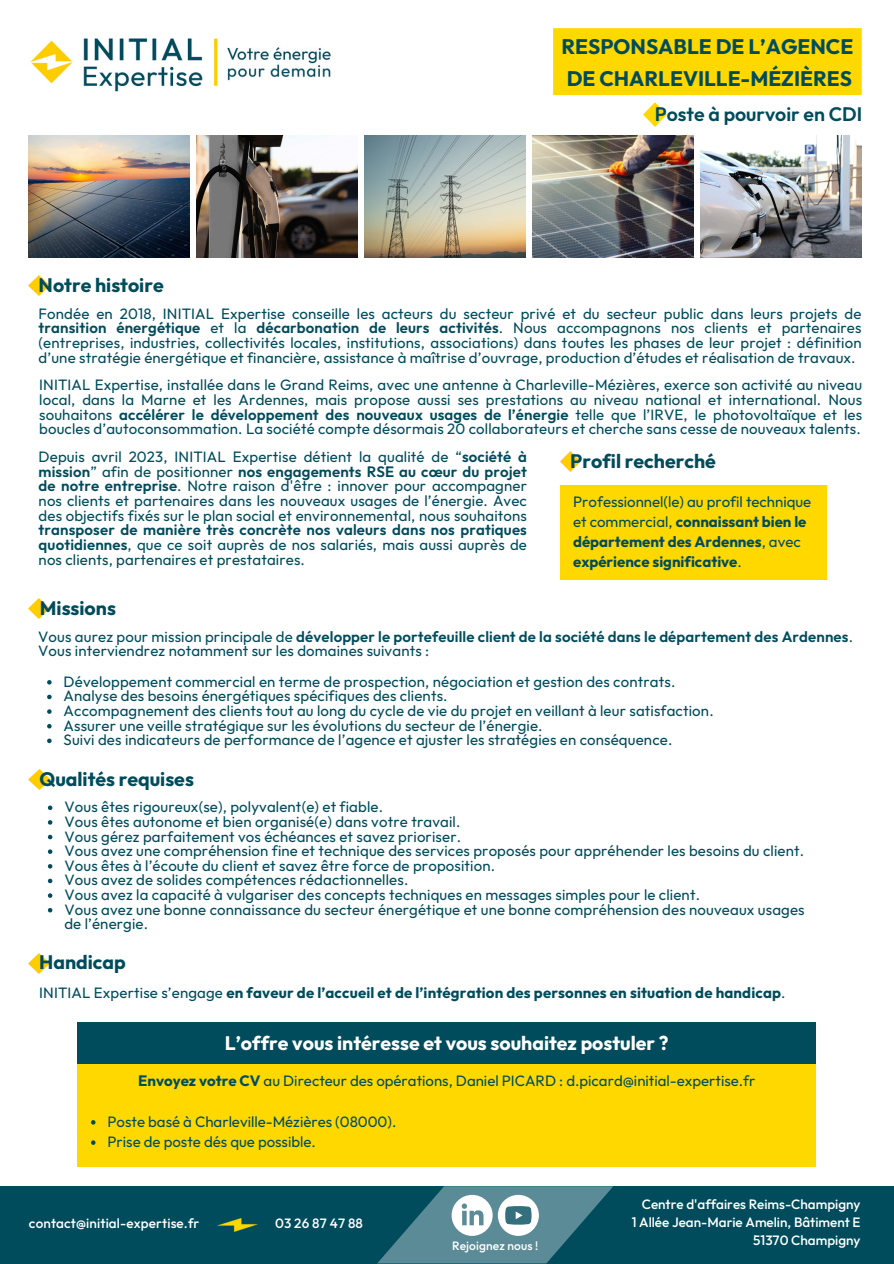
<style>
.page{position:relative;width:894px;height:1264px;background:#fff}
.page>*{position:absolute;margin:0;border:0;box-sizing:border-box;transform-origin:0 0}
.t1{font:700 21px/32.7px "Outfit";color:#004c5c}
.t2{font:700 19.5px "Outfit";color:#004c5c}
.t3{font:700 19.5px "Outfit";color:#fff}
.t4{font:600 19.5px "Outfit";color:#004c5c}
.t5{font:15px/14.7px "Outfit";letter-spacing:.01em;color:#004c5c;text-align:justify}
.t6{font:700 15px/20.2px "Outfit";color:#004c5c}
.t7{font:500 13.5px/18px "Outfit";color:#fff;text-align:right}
.t8{font:500 12px "Outfit";letter-spacing:.01em;color:#fff}
.s1{font-weight:600}
.s2{font-weight:400}
.s3{font-weight:700}
</style>
<div class="page">
<img style="left:29px;top:136px;width:161px;height:121px">
<img style="left:197px;top:136px;width:160px;height:121px">
<img style="left:532px;top:136px;width:161px;height:121px">
<img style="left:364px;top:136px;width:161px;height:121px">
<img style="left:700px;top:136px;width:160px;height:121px">
<img style="left:30px;top:38px;width:301px;height:54px">
<div style="left:77px;top:1042px;width:738px;height:124px;background:#ffd800"></div>
<svg style="left:91px;top:1120px;width:4px;height:4px"></svg>
<svg style="left:91px;top:1140px;width:4px;height:4px"></svg>
<div style="left:77px;top:1021px;width:738px;height:42px;background:#004c5c"></div>
<img style="left:29px;top:598px;width:20px;height:21px">
<svg style="left:47px;top:680px;width:5px;height:4px"></svg>
<svg style="left:47px;top:694px;width:5px;height:5px"></svg>
<svg style="left:47px;top:709px;width:5px;height:4px"></svg>
<svg style="left:47px;top:724px;width:5px;height:4px"></svg>
<svg style="left:47px;top:738px;width:5px;height:5px"></svg>
<img style="left:29px;top:769px;width:21px;height:20px">
<svg style="left:48px;top:805px;width:4px;height:5px"></svg>
<svg style="left:48px;top:820px;width:4px;height:4px"></svg>
<svg style="left:48px;top:834px;width:4px;height:5px"></svg>
<svg style="left:48px;top:849px;width:4px;height:5px"></svg>
<svg style="left:48px;top:864px;width:4px;height:4px"></svg>
<svg style="left:48px;top:878px;width:4px;height:5px"></svg>
<svg style="left:48px;top:893px;width:4px;height:4px"></svg>
<svg style="left:48px;top:908px;width:4px;height:4px"></svg>
<img style="left:29px;top:953px;width:20px;height:20px">
<img style="left:29px;top:275px;width:20px;height:20px">
<div style="left:560px;top:485px;width:267px;height:95px;background:#ffd800"></div>
<img style="left:560px;top:451px;width:20px;height:21px">
<div style="left:553px;top:28px;width:308px;height:67px;background:#ffd800"></div>
<img style="left:643px;top:103px;width:23px;height:23px">
<div style="left:0;top:1186px;width:893px;height:77px;background:#004c5c"></div>
<img style="left:217px;top:1218px;width:40px;height:13px">
<svg style="left:378px;top:1186px;width:235px;height:77px"></svg>
<p class="t1" style="left:561px;top:30px;width:293px">RESPONSABLE DE L’AGENCE<br>DE CHARLEVILLE-MÉZIÈRES</p>
<p class="t4" style="left:654px;top:101px;width:209px">Poste à pourvoir en CDI</p>
<p class="t2" style="left:39px;top:273px;width:127px">Notre histoire</p>
<p class="t5" style="left:39px;top:306px;width:824px">Fondée en 2018, INITIAL Expertise conseille les acteurs du secteur privé et du secteur public dans leurs projets de <span class="s1">transition énergétique</span> et la <span class="s1">décarbonation de leurs activités</span>. Nous accompagnons nos clients et partenaires (entreprises, industries, collectivités locales, institutions, associations) dans toutes les phases de leur projet : définition d’une stratégie énergétique et financière, assistance à maîtrise d’ouvrage, production d’études et réalisation de travaux.</p>
<p class="t5" style="left:39px;top:377px;width:824px">INITIAL Expertise, installée dans le Grand Reims, avec une antenne à Charleville-Mézières, exerce son activité au niveau local, dans la Marne et les Ardennes, mais propose aussi ses prestations au niveau national et international. Nous souhaitons <span class="s1">accélérer le développement des nouveaux usages de l’énergie</span> telle que l’IRVE, le photovoltaïque et les boucles d’autoconsommation. La société compte désormais 20 collaborateurs et cherche sans cesse de nouveaux talents.</p>
<p class="t5" style="left:39px;top:449px;width:489px">Depuis avril 2023, INITIAL Expertise détient la qualité de “<span class="s1">société à mission</span>” afin de positionner <span class="s1">nos engagements RSE au cœur du projet de notre entreprise</span>. Notre raison d'être : innover pour accompagner nos clients et partenaires dans les nouveaux usages de l’énergie. Avec des objectifs fixés sur le plan social et environnemental, nous souhaitons <span class="s1">transposer de manière très concrète nos valeurs dans nos pratiques quotidiennes</span>, que ce soit auprès de nos salariés, mais aussi auprès de nos clients, partenaires et prestataires.</p>
<p class="t2" style="left:570px;top:448px;width:147px">Profil recherché</p>
<p class="t6" style="left:573px;top:491px;width:239px"><span class="s2">Professionnel(le) au profil technique et commercial,</span> connaissant bien le département des Ardennes<span class="s2">, avec </span>expérience significative<span class="s2">.</span></p>
<h2 class="t2" style="left:40px;top:595px;width:78px">Missions</h2>
<p class="t5" style="left:38px;top:630px;width:816px">Vous aurez pour mission principale de <span class="s1">développer le portefeuille client de la société dans le département des Ardennes</span>.<br>Vous interviendrez notamment sur les domaines suivants :</p>
<h2 class="t5" style="left:64px;top:674px;width:613px">Développement commercial en terme de prospection, négociation et gestion des contrats.</h2>
<p class="t5" style="left:64px;top:688px;width:385px">Analyse des besoins énergétiques spécifiques des clients.</p>
<h3 class="t5" style="left:64px;top:703px;width:651px">Accompagnement des clients tout au long du cycle de vie du projet en veillant à leur satisfaction.</h3>
<h3 class="t5" style="left:64px;top:717px;width:480px">Assurer une veille stratégique sur les évolutions du secteur de l’énergie.</h3>
<h3 class="t5" style="left:64px;top:732px;width:610px">Suivi des indicateurs de performance de l’agence et ajuster les stratégies en conséquence.</h3>
<p class="t2" style="left:39px;top:766px;width:156px">Qualités requises</p>
<h3 class="t5" style="left:64px;top:799px;width:320px">Vous êtes rigoureux(se), polyvalent(e) et fiable.</h3>
<h2 class="t5" style="left:64px;top:814px;width:397px">Vous êtes autonome et bien organisé(e) dans votre travail.</h2>
<p class="t5" style="left:64px;top:828px;width:398px">Vous gérez parfaitement vos échéances et savez prioriser.</p>
<h3 class="t5" style="left:64px;top:843px;width:741px">Vous avez une compréhension fine et technique des services proposés pour appréhender les besoins du client.</h3>
<p class="t5" style="left:64px;top:857px;width:432px">Vous êtes à l’écoute du client et savez être force de proposition.</p>
<p class="t5" style="left:64px;top:872px;width:345px">Vous avez de solides compétences rédactionnelles.</p>
<p class="t5" style="left:64px;top:887px;width:637px">Vous avez la capacité à vulgariser des concepts techniques en messages simples pour le client.</p>
<p class="t5" style="left:64px;top:901px;width:741px">Vous avez une bonne connaissance du secteur énergétique et une bonne compréhension des nouveaux usages de l’énergie.</p>
<p class="t2" style="left:39px;top:949px;width:88px">Handicap</p>
<h2 class="t6" style="left:39px;top:982px;width:747px"><span class="s2">INITIAL Expertise s’engage</span> en faveur de l’accueil et de l’intégration des personnes en situation de handicap<span class="s2">.</span></h2>
<h2 class="t3" style="left:225px;top:1030px;width:445px">L’offre vous intéresse et vous souhaitez postuler ?</h2>
<p class="t5" style="left:138px;top:1073px;width:618px"><span class="s3">Envoyez votre CV</span> au Directeur des opérations, Daniel PICARD : d.picard@initial-expertise.fr</p>
<h1 class="t5" style="left:107px;top:1113px;width:290px">Poste basé à Charleville-Mézières (08000).</h1>
<p class="t5" style="left:107px;top:1134px;width:210px">Prise de poste dés que possible.</p>
<h2 class="t7" style="left:29px;top:1213px;width:172px">contact@initial-expertise.fr</h2>
<p class="t7" style="left:275px;top:1213px;width:89px">03 26 87 47 88</p>
<h3 class="t8" style="left:452px;top:1237px;width:88px">Rejoignez nous !</h3>
<p class="t7" style="left:631px;top:1194px;width:230px">Centre d'affaires Reims-Champigny<br>1 Allée Jean-Marie Amelin, Bâtiment E<br>51370 Champigny</p>
</div>
